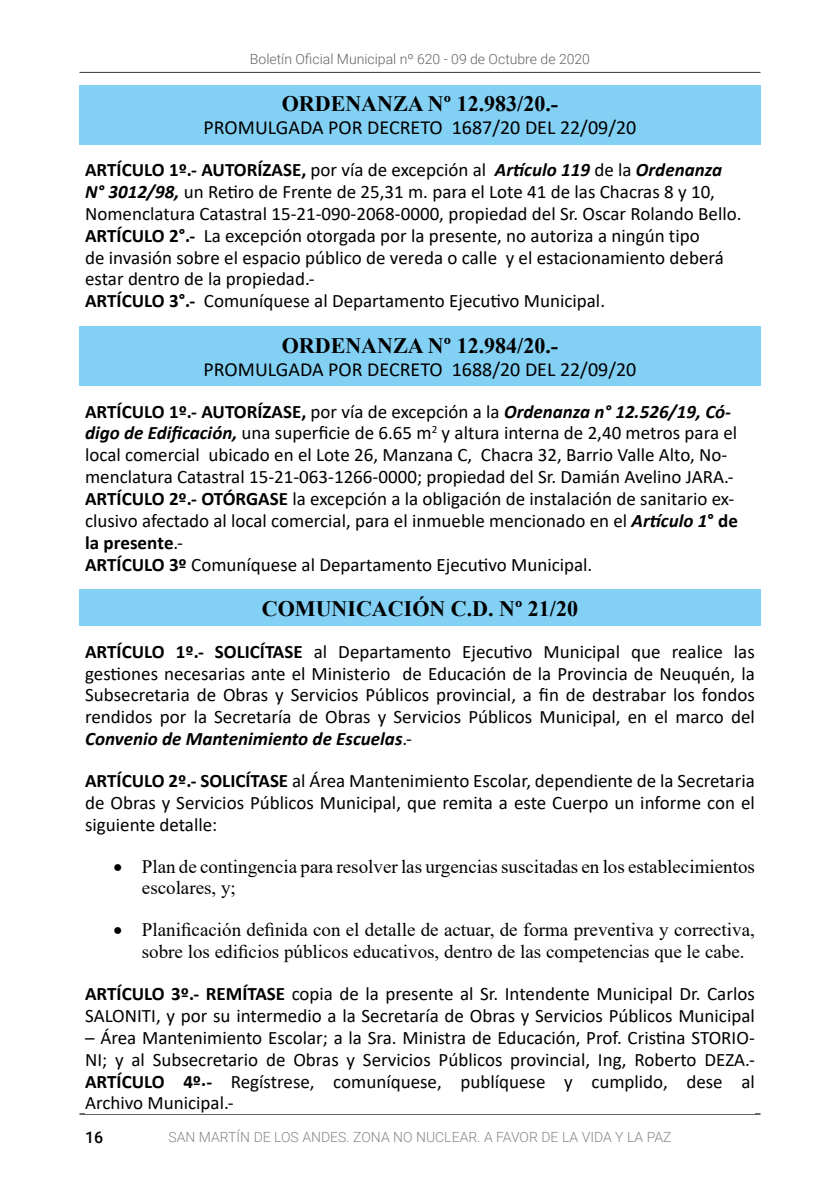
<style>
.page{position:relative;width:840px;height:1191px;background:#fff}
.page>*{position:absolute;margin:0;border:0;box-sizing:border-box;transform-origin:0 0}
.t1{font:700 22px "Times New Roman";color:#000}
.t2{font:20px "Calibri";color:#000}
.t3{font:19px/21.8px "Calibri";color:#000}
.t4{font:19px/21.8px "Times New Roman";color:#000}
.t5{font:500 16px "Roboto";color:#000}
.t6{font:300 14px "Roboto";color:#878787}
.t7{font:300 14px "Roboto";color:#646363}
.s1{font-weight:700}
.s2{font-weight:700;font-style:italic}
</style>
<div class="page">
<hr style="left:79px;top:72px;width:681px;height:1px;background:#000">
<hr style="left:79px;top:1113px;width:681px;height:2px;background:#000">
<div style="left:79px;top:85px;width:681px;height:60px;background:#83d0f5"></div>
<div style="left:79px;top:326px;width:681px;height:60px;background:#83d0f5"></div>
<div style="left:79px;top:589px;width:681px;height:37px;background:#83d0f5"></div>
<div style="left:85px;top:985px;width:669px;height:129px;background:#fff"></div>
<p class="t7" style="left:250px;top:50px;width:341px">Boletín Oficial Municipal nº 620 - 09 de Octubre de 2020</p>
<p class="t1" style="left:281px;top:88px;width:278px">ORDENANZA Nº 12.983/20.-</p>
<p class="t2" style="left:203px;top:114px;width:434px">PROMULGADA POR DECRETO 1687/20 DEL 22/09/20</p>
<p class="t3" style="left:85px;top:158px;width:657px"><span class="s1">ARTÍCULO 1º.- AUTORÍZASE,</span> por vía de excepción al <span class="s2">Artículo 119</span> de la <span class="s2">Ordenanza N° 3012/98,</span> un Retiro de Frente de 25,31 m. para el Lote 41 de las Chacras 8 y 10, Nomenclatura Catastral 15-21-090-2068-0000, propiedad del Sr. Oscar Rolando Bello.<br><span class="s1">ARTÍCULO 2°.-</span> La excepción otorgada por la presente, no autoriza a ningún tipo<br>de invasión sobre el espacio público de vereda o calle y el estacionamiento deberá estar dentro de la propiedad.-<br><span class="s1">ARTÍCULO 3°.-</span> Comuníquese al Departamento Ejecutivo Municipal.</p>
<p class="t1" style="left:281px;top:329px;width:278px">ORDENANZA Nº 12.984/20.-</p>
<p class="t2" style="left:203px;top:355px;width:434px">PROMULGADA POR DECRETO 1688/20 DEL 22/09/20</p>
<p class="t3" style="left:85px;top:400px;width:654px"><span class="s1">ARTÍCULO 1º.- AUTORÍZASE,</span> por vía de excepción a la <span class="s2">Ordenanza n° 12.526/19, Có&shy;digo de Edificación,</span> una superficie de 6.65 m<sup>2</sup> y altura interna de 2,40 metros para el local comercial ubicado en el Lote 26, Manzana C, Chacra 32, Barrio Valle Alto, No&shy;menclatura Catastral 15-21-063-1266-0000; propiedad del Sr. Damián Avelino JARA.- <span class="s1">ARTÍCULO 2º.- OTÓRGASE</span> la excepción a la obligación de instalación de sanitario ex&shy;clusivo afectado al local comercial, para el inmueble mencionado en el <span class="s2">Artículo 1</span><span class="s1">° de la presente</span>.-<br><span class="s1">ARTÍCULO 3º</span> Comuníquese al Departamento Ejecutivo Municipal.</p>
<p class="t1" style="left:262px;top:592px;width:317px">COMUNICACIÓN C.D. Nº 21/20</p>
<p class="t3" style="left:85px;top:640px;width:670px;text-align:justify"><span class="s1">ARTÍCULO 1º.- SOLICÍTASE</span> al Departamento Ejecutivo Municipal que realice las gestiones necesarias ante el Ministerio de Educación de la Provincia de Neuquén, la Subsecretaria de Obras y Servicios Públicos provincial, a fin de destrabar los fondos rendidos por la Secretaría de Obras y Servicios Públicos Municipal, en el marco del <span class="s2">Convenio de Mantenimiento de Escuelas</span>.-</p>
<p class="t3" style="left:85px;top:769px;width:670px;text-align:justify"><span class="s1">ARTÍCULO 2º.- SOLICÍTASE</span> al Área Mantenimiento Escolar, dependiente de la Secretaria de Obras y Servicios Públicos Municipal, que remita a este Cuerpo un informe con el siguiente detalle:</p>
<p class="t4" style="left:142px;top:854px;width:614px;text-indent:-28px">• Plan de contingencia para resolver las urgencias suscitadas en los establecimientos escolares, y;</p>
<p class="t4" style="left:142px;top:918px;width:614px;text-indent:-28px">• Planificación definida con el detalle de actuar, de forma preventiva y correctiva, sobre los edificios públicos educativos, dentro de las competencias que le cabe.</p>
<p class="t3" style="left:85px;top:982px;width:670px"><span class="s1">ARTÍCULO 3º.- REMÍTASE</span> copia de la presente al Sr. Intendente Municipal Dr. Carlos<br>SALONITI, y por su intermedio a la Secretaría de Obras y Servicios Públicos Municipal</p>
<p class="t3" style="left:85px;top:1026px;width:670px;text-align:justify">– Área Mantenimiento Escolar; a la Sra. Ministra de Educación, Prof. Cristina STORIO-NI; y al Subsecretario de Obras y Servicios Públicos provincial, Ing, Roberto DEZA.- <span class="s1">ARTÍCULO 4º.-</span> Regístrese, comuníquese, publíquese y cumplido, dese al Archivo Municipal.-</p>
<p class="t5" style="left:85px;top:1126px;width:20px">16</p>
<p class="t6" style="left:168px;top:1126px;width:504px">SAN MARTÍN DE LOS ANDES. ZONA NO NUCLEAR. A FAVOR DE LA VIDA Y LA PAZ</p>
</div>
